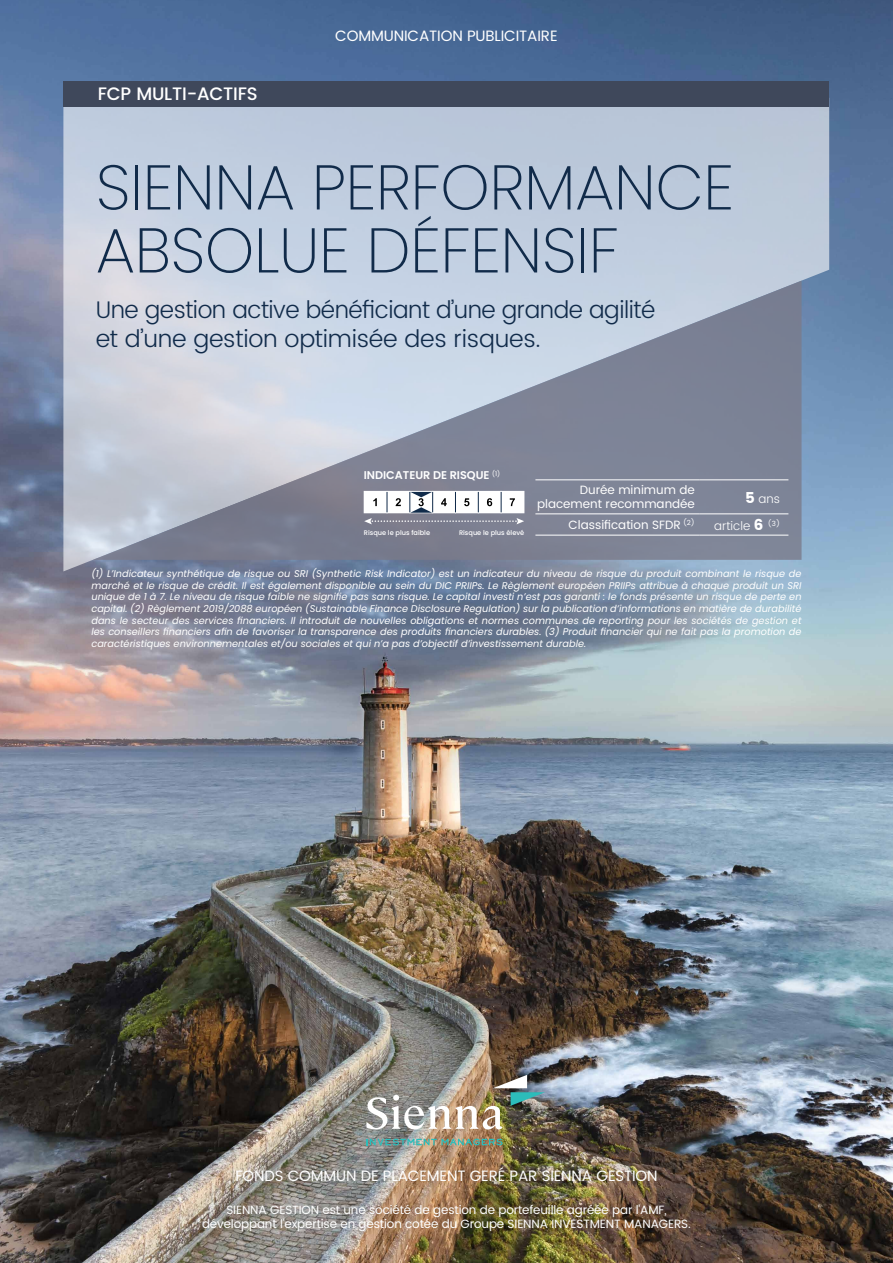
<style>
.page{position:relative;width:893px;height:1263px;background:#fff}
.page>*{position:absolute;margin:0;border:0;box-sizing:border-box;transform-origin:0 0}
.t1{font:200 63px/63px "Poppins";letter-spacing:-.01em;color:#112b4a}
.t2{font:300 24px/28.8px "Poppins";letter-spacing:-.02em;color:#112b4a}
.t3{font:500 18px "Poppins";letter-spacing:-.01em;color:#fff}
.t4{font:15px "Poppins";letter-spacing:-.01em;color:#fff}
.t5{font:12px/14.4px "Poppins";letter-spacing:-.01em;color:#fff;text-align:right}
.t6{font:300 12px "Poppins";color:#fff}
.t7{font:600 11.25px "Poppins";color:#fff}
.t8{font:italic 9.75px/11.7px "Poppins";color:#fff;text-align:justify}
.t9{font:500 6.6px "Poppins";color:#fff}
.s1{font-weight:400;font-size:15px}
</style>
<div class="page">
<img style="left:0;top:0;width:893px;height:1263px">
<svg style="left:63px;top:98px;width:766px;height:473px;background:#b8c5d8"></svg>
<svg style="left:93px;top:281px;width:708px;height:279px;background:#a6acbc"></svg>
<hr style="left:535px;top:513px;width:164px;height:1px;background:#fff">
<hr style="left:699px;top:513px;width:89px;height:1px;background:#fff">
<hr style="left:535px;top:535px;width:164px;height:1px;background:#fff">
<hr style="left:699px;top:535px;width:89px;height:1px;background:#fff">
<hr style="left:535px;top:479px;width:164px;height:1px;background:#fff">
<hr style="left:699px;top:479px;width:89px;height:1px;background:#fff">
<div style="left:64px;top:81px;width:765px;height:25px;background:#3f485b"></div>
<div style="left:409px;top:491px;width:24px;height:22px;border:1px solid #fff"></div>
<svg style="left:364px;top:492px;width:160px;height:32px"></svg>
<img style="left:366px;top:1075px;width:179px;height:54px">
<svg style="left:366px;top:1138px;width:137px;height:7px"></svg>
<h3 class="t3" style="left:98px;top:80px;width:161px">FCP MULTI-ACTIFS</h3>
<h3 class="t4" style="left:335px;top:25px;width:224px">COMMUNICATION PUBLICITAIRE</h3>
<h1 class="t1" style="left:96px;top:156px;width:640px">SIENNA PERFORMANCE<br>ABSOLUE DÉFENSIF</h1>
<h2 class="t2" style="left:96px;top:296px;width:561px">Une gestion active bénéficiant d’une grande agilité et d’une gestion optimisée des risques.</h2>
<p class="t7" style="left:364px;top:469px;width:138px">INDICATEUR DE RISQUE <sup>(1)</sup></p>
<p class="t9" style="left:364px;top:529px;width:68px">Risque le plus faible</p>
<p class="t9" style="left:459px;top:529px;width:67px">Risque le plus élevé</p>
<p class="t5" style="left:537px;top:483px;width:159px">Durée minimum de placement recommandée</p>
<p class="t6" style="left:745px;top:490px;width:36px"><span class="s1">5</span> ans</p>
<p class="t5" style="left:568px;top:518px;width:128px">Classification SFDR <sup>(2)</sup></p>
<p class="t6" style="left:714px;top:518px;width:67px">article <span class="s1">6</span> <sup>(3)</sup></p>
<p class="t8" style="left:91px;top:568px;width:712px">(1) L’Indicateur synthétique de risque ou SRI (Synthetic Risk Indicator) est un indicateur du niveau de risque du produit combinant le risque de marché et le risque de crédit. Il est également disponible au sein du DIC PRIIPs. Le Règlement européen PRIIPs attribue à chaque produit un SRI unique de 1 à 7. Le niveau de risque faible ne signifie pas sans risque. Le capital investi n’est pas garanti : le fonds présente un risque de perte en capital. (2) Règlement 2019/2088 européen (Sustainable Finance Disclosure Regulation) sur la publication d’informations en matière de durabilité dans le secteur des services financiers. Il introduit de nouvelles obligations et normes communes de reporting pour les sociétés de gestion et les conseillers financiers afin de favoriser la transparence des produits financiers durables. (3) Produit financier qui ne fait pas la promotion de caractéristiques environnementales et/ou sociales et qui n’a pas d’objectif d’investissement durable.</p>
<h3 class="t4" style="left:235px;top:1165px;width:424px">FONDS COMMUN DE PLACEMENT GERÉ PAR SIENNA GESTION</h3>
<p class="t5" style="left:202px;top:1202px;width:490px;text-align:center">SIENNA GESTION est une société de gestion de portefeuille agréée par l'AMF, développant l'expertise en gestion cotée du Groupe SIENNA INVESTMENT MANAGERS.</p>
</div>
